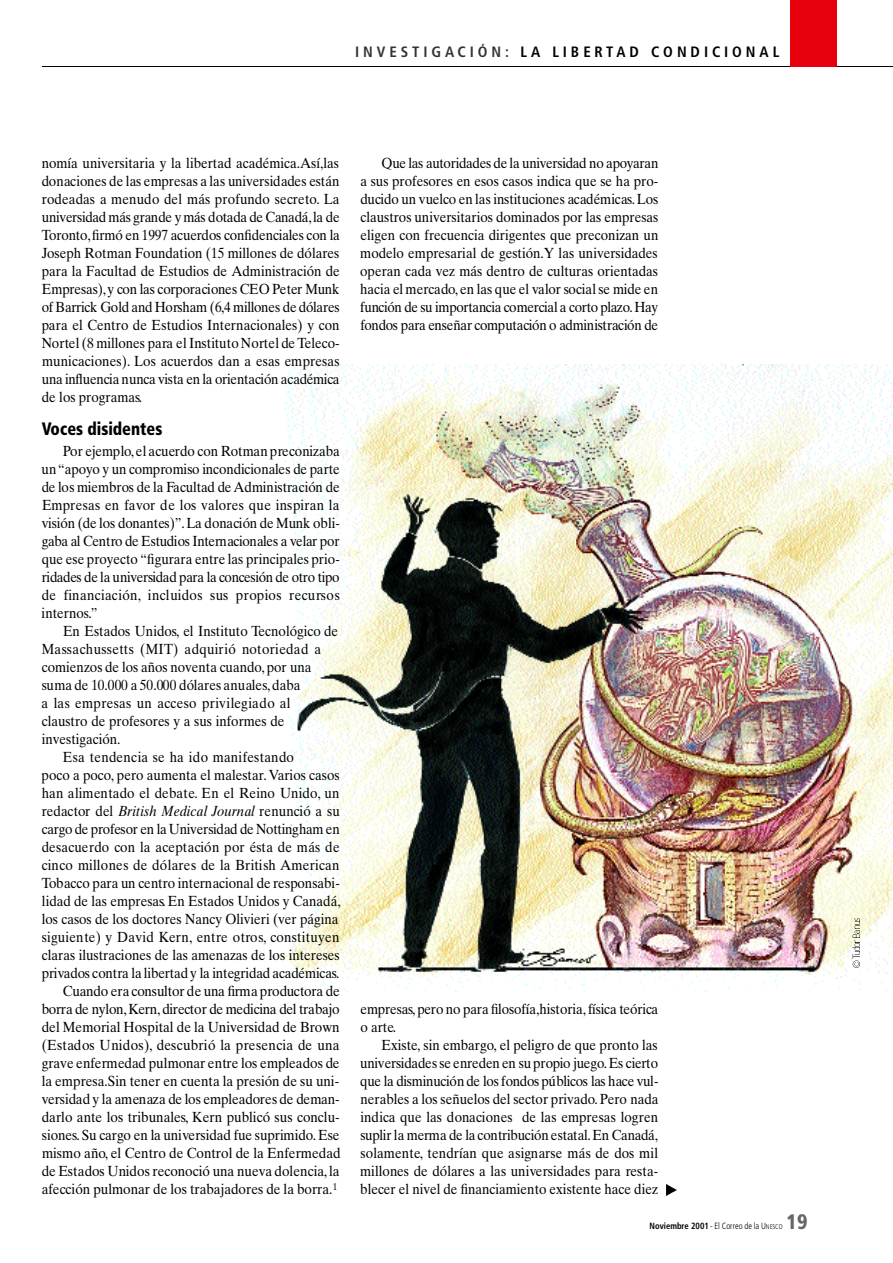
<style>
.page{position:relative;width:893px;height:1263px;background:#fff}
.page>*{position:absolute;margin:0;border:0;box-sizing:border-box;transform-origin:0 0}
.t1{font:900 condensed 21px "Frutiger";color:#666;scale:.95 1}
.t2{font:900 condensed 18px "Frutiger";color:#000;scale:.91 1}
.t3{font:700 condensed 15px "Frutiger";letter-spacing:.25em;color:#000}
.t4{font:14.7px/18px "Times Ten";color:#000;text-align:justify;scale:.91 1}
.t5{font:14.7px "Times Ten";color:#000;scale:.92 1}
.t6{font:14.7px "Times Ten";letter-spacing:.02em;color:#000;scale:.91 1}
.t7{font:14.7px "Times Ten";letter-spacing:-.03em;color:#000;scale:.92 1}
.t8{font:14.7px "Times Ten";letter-spacing:-.025em;color:#000;scale:.91 1}
.t9{font:14.7px "Times Ten";letter-spacing:.02em;color:#000;scale:.92 1}
.t10{font:14.7px "Times Ten";letter-spacing:.025em;color:#000;scale:.91 1}
.t11{font:300 condensed 9px "Frutiger";color:#000;scale:.95 1}
.s1{color:#333}
.s2{font-style:italic}
.s3{font-weight:700}
.s4{font-size:6.75px}
</style>
<div class="page">
<img style="left:276px;top:364px;width:616px;height:627px">
<img style="left:666px;top:1184px;width:10px;height:12px">
<svg style="left:849px;top:918px;width:10px;height:50px"></svg>
<hr style="left:42px;top:66px;width:850px;height:1px;background:#000">
<div style="left:789px;top:0;width:47px;height:67px;background:#e6000e"></div>
<p class="t3" style="left:355px;top:46px;width:425px"><span class="s1">I N V E S T I G AC I Ó N :</span> LA LIBERTAD CONDICIONAL</p>
<p class="t4" style="left:42px;top:155px;width:329px">nomía universitaria y la libertad académica.Así,las donaciones de las empresas a las universidades están rodeadas a menudo del más profundo secreto. L a universidad más grande y más dotada de Canadá,la de To r o n t o,firmó en 1997 acuerdos confidenciales con la Joseph Rotman Foundation (15 millones de dólares para la Facultad de Estudios de Administración de E m p r e s a s ) ,y con las corporaciones CEO Peter Munk of Barrick Gold and Horsham (6,4 millones de dólares para el Centro de Estudios Internacionales) y con Nortel (8 millones para el Instituto Nortel de Te l e c o&shy;m u n i c a c i o n e s ) . Los acuerdos dan a esas empresas una influencia nunca vista en la orientación académica de los programas.</p>
<p class="t2" style="left:42px;top:421px;width:134px">Voces disidentes</p>
<p class="t4" style="left:42px;top:443px;width:329px;text-indent:21px">Por ejemplo, el acuerdo con Rotman preconizaba un “apoyo y un compromiso incondicionales de parte de los miembros de la Facultad de Administración de Empresas en favor de los valores que inspiran la visión (de los donantes)”. La donación de Munk obli&shy;gaba al Centro de Estudios Internacionales a velar por que ese proyecto “figurara entre las principales prio&shy;ridades de la universidad para la concesión de otro tipo de financiación, incluidos sus propios recursos internos.”</p>
<p class="t4" style="left:63px;top:623px;width:304px">En Estados Unidos, el Instituto Tecnológico de</p>
<p class="t10" style="left:42px;top:643px;width:308px">Massachussetts (MIT) adquirió notoriedad a</p>
<p class="t4" style="left:42px;top:659px;width:298px">comienzos de los años noventa cuando,por una</p>
<p class="t4" style="left:42px;top:677px;width:286px">suma de 10.000 a 50.000 dólares anuales, d a b a</p>
<p class="t6" style="left:42px;top:697px;width:275px">a las empresas un acceso privilegiado al</p>
<p class="t4" style="left:42px;top:713px;width:268px">claustro de profesores y a sus informes de</p>
<p class="t4" style="left:42px;top:731px;width:88px">investigación.</p>
<p class="t6" style="left:63px;top:751px;width:255px">Esa tendencia se ha ido manifestando</p>
<p class="t4" style="left:42px;top:767px;width:329px">poco a poco, pero aumenta el malestar. Varios casos</p>
<p class="t4" style="left:42px;top:785px;width:328px">han alimentado el debate. En el Reino Unido, u n</p>
<p class="t4" style="left:42px;top:803px;width:329px">redactor del <span class="s2">British Medical Journal</span> renunció a su</p>
<p class="t8" style="left:42px;top:823px;width:329px">cargo de profesor en la Universidad de Nottingham en</p>
<p class="t6" style="left:42px;top:841px;width:329px">desacuerdo con la aceptación por ésta de más de</p>
<p class="t4" style="left:42px;top:857px;width:328px">cinco millones de dólares de la British A m e r i c a n</p>
<p class="t4" style="left:42px;top:875px;width:329px">Tobacco para un centro internacional de responsabi-</p>
<p class="t4" style="left:42px;top:893px;width:330px">lidad de las empresas. En Estados Unidos y Canadá,</p>
<p class="t4" style="left:42px;top:911px;width:327px">los casos de los doctores Nancy Olivieri (ver página</p>
<p class="t6" style="left:42px;top:931px;width:328px">siguiente) y David Ke r n , entre otros, c o n s t i t u y e n</p>
<p class="t4" style="left:42px;top:947px;width:329px">claras ilustraciones de las amenazas de los intereses</p>
<p class="t4" style="left:42px;top:965px;width:328px">privados contra la libertad y la integridad académicas.</p>
<p class="t5" style="left:63px;top:985px;width:302px">Cuando era consultor de una firma productora de</p>
<p class="t7" style="left:42px;top:1003px;width:325px">borra de nylon, Ke r n , director de medicina del trabajo</p>
<p class="t5" style="left:42px;top:1021px;width:325px">del Memorial Hospital de la Universidad de Brown</p>
<p class="t9" style="left:42px;top:1039px;width:325px">(Estados Unidos), descubrió la presencia de una</p>
<p class="t5" style="left:42px;top:1057px;width:325px">grave enfermedad pulmonar entre los empleados de</p>
<p class="t5" style="left:42px;top:1075px;width:325px">la empresa.Sin tener en cuenta la presión de su uni-</p>
<p class="t5" style="left:42px;top:1093px;width:325px">versidad y la amenaza de los empleadores de deman-</p>
<p class="t5" style="left:42px;top:1111px;width:325px">darlo ante los tribunales, Kern publicó sus conclu-</p>
<p class="t5" style="left:42px;top:1129px;width:325px">s i o n e s. Su cargo en la universidad fue suprimido.E s e</p>
<p class="t5" style="left:42px;top:1147px;width:326px">mismo año, el Centro de Control de la Enfermedad</p>
<p class="t5" style="left:42px;top:1165px;width:325px">de Estados Unidos reconoció una nueva dolencia, l a</p>
<p class="t5" style="left:42px;top:1183px;width:323px">afección pulmonar de los trabajadores de la borra.<sup>1</sup></p>
<p class="t4" style="left:360px;top:155px;width:329px;text-indent:21px">Que las autoridades de la universidad no apoyaran a sus profesores en esos casos indica que se ha pro&shy;ducido un vuelco en las instituciones académicas.L o s claustros universitarios dominados por las empresas eligen con frecuencia dirigentes que preconizan un modelo empresarial de gestión.Y las universidades operan cada vez más dentro de culturas orientadas hacia el mercado, en las que el valor social se mide en función de su importancia comercial a corto plazo. H a y fondos para enseñar computación o administración de</p>
<p class="t4" style="left:360px;top:1001px;width:328px">e m p r e s a s, pero no para fil o s o f í a ,h i s t o r i a , física teórica o arte.</p>
<p class="t4" style="left:360px;top:1037px;width:329px;text-indent:21px">Existe, sin embargo, el peligro de que pronto las universidades se enreden en su propio juego. Es cierto que la disminución de los fondos públicos las hace vul&shy;nerables a los señuelos del sector privado.Pero nada indica que las donaciones de las empresas logren suplir la merma de la contribución estatal.En Canadá, s o l a m e n t e, tendrían que asignarse más de dos mil millones de dólares a las universidades para resta&shy;blecer el nivel de financiamiento existente hace diez</p>
<p class="t11" style="left:649px;top:1222px;width:141px"><span class="s3">Noviembre 2001</span> - El Correo de la U<span class="s4">NESCO</span></p>
<h1 class="t1" style="left:786px;top:1214px;width:23px">19</h1>
</div>
